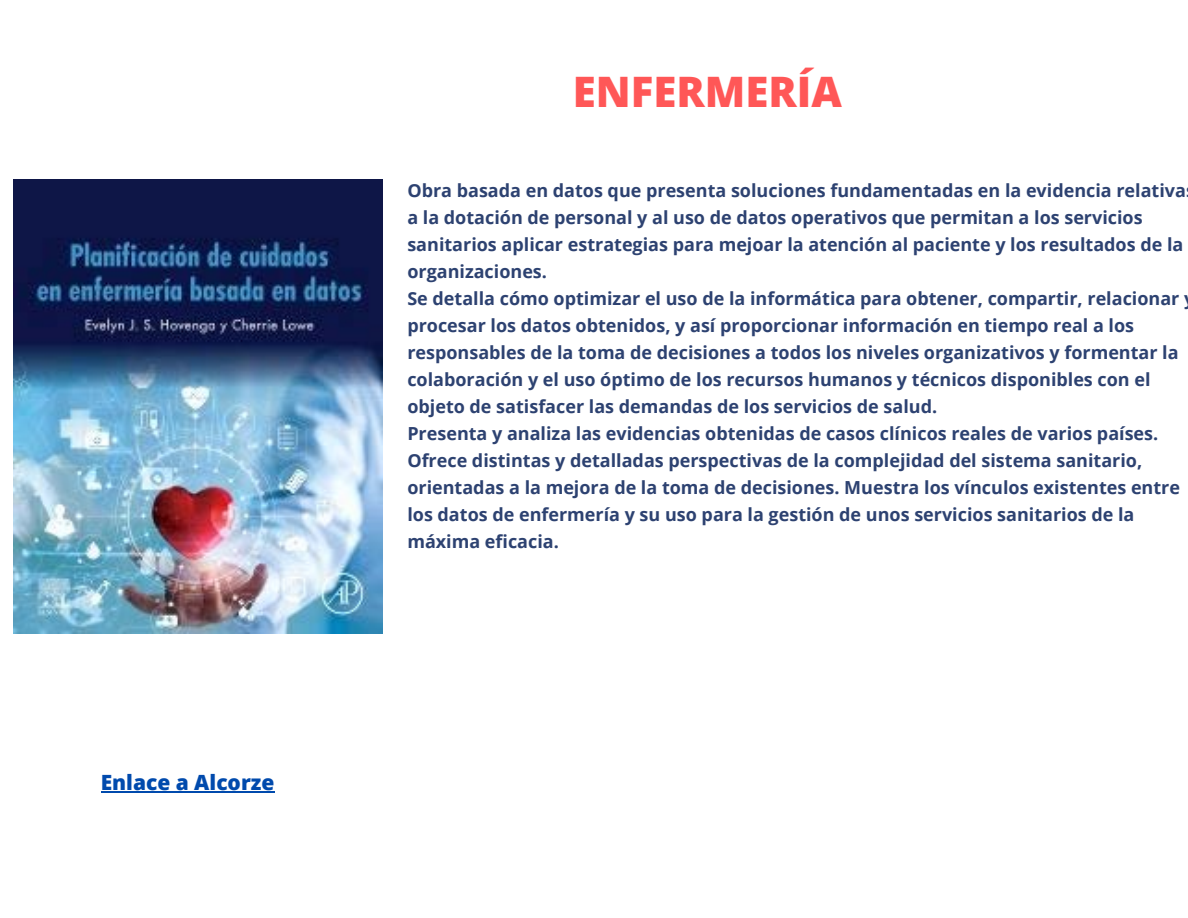
<style>
.page{position:relative;width:1188px;height:918px;background:#fff}
.page>*{position:absolute;margin:0;border:0;box-sizing:border-box;transform-origin:0 0}
.t1{font:800 42px "Open Sans";color:#ff5757}
.t2{font:800 21px "Open Sans";color:#004aad}
.t3{font:700 18px/27px "Open Sans";color:#2d4271}
</style>
<div class="page">
<img style="left:13px;top:179px;width:369px;height:455px">
<hr style="left:101px;top:791px;width:174px;height:1px;background:#004aad">
<p class="t2" style="left:101px;top:768px;width:175px">Enlace a Alcorze</p>
<h1 class="t1" style="left:573px;top:63px;width:271px">ENFERMERÍA</h1>
<p class="t3" style="left:407px;top:176px;width:780px">Obra basada en datos que presenta soluciones fundamentadas en la evidencia relativa a la dotación de personal y al uso de datos operativos que permitan a los servicios sanitarios aplicar estrategias para mejoar la atención al paciente y los resultados de la organizaciones.<br>Se detalla cómo optimizar el uso de la informática para obtener, compartir, relacionar procesar los datos obtenidos, y así proporcionar información en tiempo real a los responsables de la toma de decisiones a todos los niveles organizativos y formentar la colaboración y el uso óptimo de los recursos humanos y técnicos disponibles con el objeto de satisfacer las demandas de los servicios de salud.<br>Presenta y analiza las evidencias obtenidas de casos clínicos reales de varios países.<br>Ofrece distintas y detalladas perspectivas de la complejidad del sistema sanitario, orientadas a la mejora de la toma de decisiones. Muestra los vínculos existentes entre los datos de enfermería y su uso para la gestión de unos servicios sanitarios de la máxima eficacia.</p>
</div>
